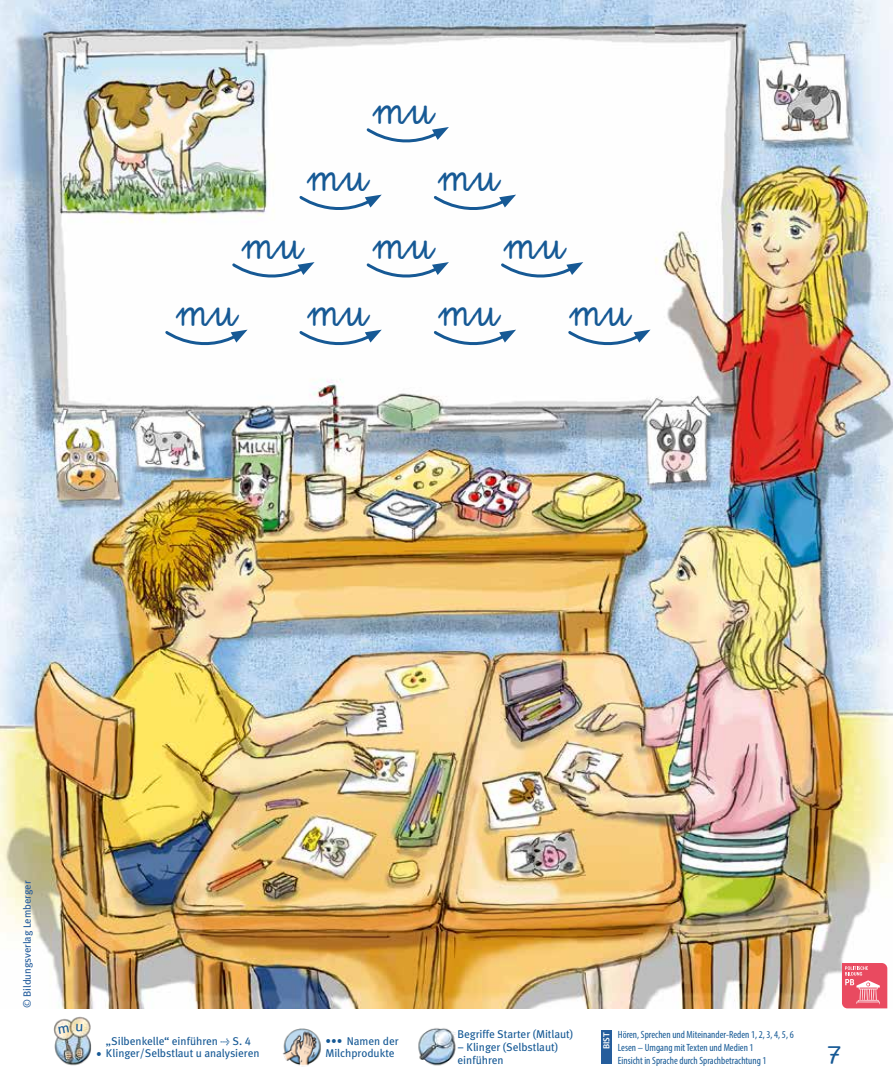
<style>
.page{position:relative;width:893px;height:1085px;background:#fff}
.page>*{position:absolute;margin:0;border:0;box-sizing:border-box;transform-origin:0 0}
.t1{font:45px "Schuschri 95 0";color:#165995}
.t2{font:27px "Fara Rund OE Light";color:#165995}
.t3{font:11.25px/12.8px "Meta";color:#165995}
.t4{font:condensed 10.5px/12.8px "Myriad Pro";color:#165995}
.t5{font:10.5px "Meta";letter-spacing:-.005em;color:#255d9c}
.t6{font:600 9px "Myriad Pro";color:#fff}
.s1{font-family:"Meta Book Expert"}
</style>
<div class="page">
<img style="left:0;top:0;width:893px;height:1008px">
<svg style="left:365px;top:127px;width:84px;height:26px"></svg>
<svg style="left:365px;top:262px;width:84px;height:26px"></svg>
<svg style="left:231px;top:262px;width:84px;height:26px"></svg>
<svg style="left:499px;top:262px;width:84px;height:26px"></svg>
<svg style="left:298px;top:194px;width:84px;height:27px"></svg>
<svg style="left:298px;top:329px;width:84px;height:27px"></svg>
<svg style="left:164px;top:329px;width:84px;height:27px"></svg>
<svg style="left:432px;top:194px;width:84px;height:27px"></svg>
<svg style="left:432px;top:329px;width:84px;height:27px"></svg>
<svg style="left:567px;top:329px;width:83px;height:27px"></svg>
<img style="left:283px;top:1028px;width:38px;height:39px">
<img style="left:53px;top:1016px;width:39px;height:50px">
<img style="left:418px;top:1028px;width:38px;height:38px">
<div style="left:601px;top:1030px;width:10px;height:33px;background:#255d9c"></div>
<svg style="left:842px;top:962px;width:45px;height:46px;background:#ec6a7c"></svg>
<svg style="left:58px;top:1024px;width:11px;height:9px"></svg>
<svg style="left:76px;top:1023px;width:6px;height:8px"></svg>
<h1 class="t1" style="left:374px;top:85px;width:63px">mu</h1>
<h1 class="t1" style="left:308px;top:152px;width:63px">mu</h1>
<h1 class="t1" style="left:439px;top:152px;width:63px">mu</h1>
<h1 class="t1" style="left:243px;top:220px;width:63px">mu</h1>
<h1 class="t1" style="left:374px;top:220px;width:63px">mu</h1>
<h1 class="t1" style="left:505px;top:220px;width:63px">mu</h1>
<h1 class="t1" style="left:177px;top:287px;width:63px">mu</h1>
<h1 class="t1" style="left:308px;top:287px;width:63px">mu</h1>
<h1 class="t1" style="left:439px;top:287px;width:63px">mu</h1>
<h1 class="t1" style="left:570px;top:287px;width:63px">mu</h1>
<p class="t5" style="left:21px;top:1008px;width:129px;rotate:-90deg">© Bildungsverlag Lemberger</p>
<p class="t3" style="left:106px;top:1034px;width:146px">„Silbenkelle“ einführen <span class="s1">t</span> S. <span class="s1">4</span></p>
<p class="t3" style="left:96px;top:1046px;width:165px">• Klinger/Selbstlaut u analysieren</p>
<p class="t3" style="left:325px;top:1034px;width:75px">••• Namen der<br>Milchprodukte</p>
<p class="t3" style="left:458px;top:1027px;width:117px">Begriffe Starter (Mitlaut)</p>
<p class="t3" style="left:458px;top:1040px;width:102px">– Klinger (Selbstlaut) einführen</p>
<p class="t6" style="left:601px;top:1049px;width:18px;rotate:-90deg">BIST</p>
<p class="t4" style="left:618px;top:1028px;width:177px">Hören, Sprechen und Miteinander-Reden 1, 2, 3, 4, 5, 6<br>Lesen – Umgang mit Texten und Medien 1<br>Einsicht in Sprache durch Sprachbetrachtung 1</p>
<h2 class="t2" style="left:827px;top:1039px;width:16px">7</h2>
</div>
